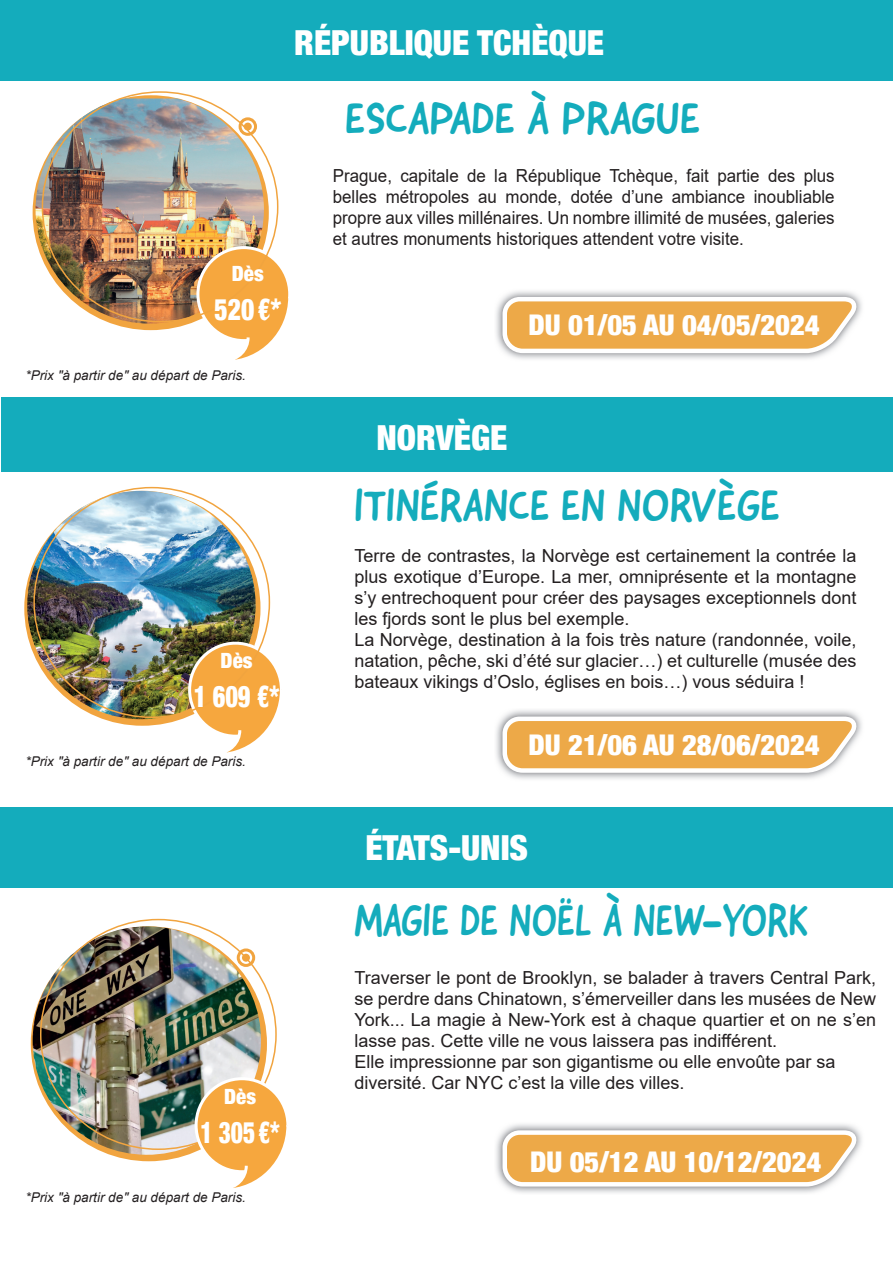
<style>
.page{position:relative;width:893px;height:1263px;background:#fff}
.page>*{position:absolute;margin:0;border:0;box-sizing:border-box;transform-origin:0 0}
.t1{font:45px "Good Dog New";color:#14acbc;scale:.88 1}
.t2{font:45px "Good Dog New";color:#14acbc;scale:.96 1}
.t3{font:45px "Good Dog New";color:#14acbc}
.t4{font:900 condensed 34.5px "Helvetica Neue";color:#fff}
.t5{font:900 condensed 30px "Helvetica Neue";color:#fff;scale:.78 1}
.t6{font:900 condensed 30px "Helvetica Neue";color:#fff;scale:.81 1}
.t7{font:900 condensed 30px "Helvetica Neue";color:#fff;scale:.85 1}
.t8{font:900 condensed 28.5px "Helvetica Neue";color:#fff}
.t9{font:900 condensed 21px "Helvetica Neue";color:#fff}
.t10{font:18px/21px "Arial";color:#231f20}
.t11{font:18px/21px "Arial";color:#231f20;text-align:justify;scale:.94 1}
.t12{font:italic 13.5px "Arial";color:#231f20}
</style>
<div class="page">
<svg style="left:24px;top:491px;width:236px;height:235px;background:#f0a94c"></svg>
<img style="left:27px;top:491px;width:229px;height:228px;border-radius:114px">
<div style="left:190px;top:643px;width:91px;height:93px;background:#f6a73e;border-radius:50%"></div>
<div style="left:188px;top:642px;width:95px;height:96px;border:3px solid #fff;border-radius:50%"></div>
<svg style="left:215px;top:687px;width:68px;height:66px"></svg>
<img style="left:496px;top:710px;width:360px;height:69px">
<svg style="left:500px;top:714px;width:362px;height:61px"></svg>
<div style="left:1px;top:397px;width:892px;height:75px;background:#14acbc"></div>
<div style="left:0;top:807px;width:893px;height:81px;background:#14acbc"></div>
<svg style="left:31px;top:926px;width:236px;height:235px;background:#eea647"></svg>
<img style="left:33px;top:926px;width:228px;height:229px;border-radius:114px">
<div style="left:237px;top:948px;width:18px;height:19px;border:3px solid #f1a43f;border-radius:50%"></div>
<div style="left:242px;top:954px;width:8px;height:8px;background:#f1a43f;border-radius:50%"></div>
<div style="left:196px;top:1079px;width:92px;height:93px;background:#f6a73e;border-radius:50%"></div>
<div style="left:195px;top:1077px;width:94px;height:96px;border:3px solid #fff;border-radius:50%"></div>
<svg style="left:221px;top:1122px;width:68px;height:66px"></svg>
<img style="left:496px;top:1124px;width:360px;height:69px">
<svg style="left:500px;top:1128px;width:362px;height:61px"></svg>
<img style="left:36px;top:98px;width:228px;height:226px">
<div style="left:239px;top:117px;width:18px;height:19px;border:3px solid #f1a43f;border-radius:50%"></div>
<div style="left:244px;top:123px;width:8px;height:8px;background:#f1a43f;border-radius:50%"></div>
<div style="left:198px;top:248px;width:92px;height:93px;background:#f6a73e;border-radius:50%"></div>
<div style="left:196px;top:246px;width:95px;height:96px;border:3px solid #fff;border-radius:50%"></div>
<img style="left:496px;top:291px;width:360px;height:68px">
<svg style="left:500px;top:295px;width:362px;height:60px"></svg>
<div style="left:0;top:0;width:893px;height:81px;background:#14acbc"></div>
<svg style="left:223px;top:294px;width:68px;height:66px"></svg>
<p class="t9" style="left:232px;top:256px;width:33px">Dès</p>
<h3 class="t7" style="left:214px;top:284px;width:80px">520 €*</h3>
<p class="t12" style="left:26px;top:366px;width:222px">*Prix ʺà partir deʺ au départ de Paris.</p>
<p class="t9" style="left:221px;top:643px;width:33px">Dès</p>
<h3 class="t6" style="left:194px;top:671px;width:107px">1 609 €*</h3>
<p class="t12" style="left:26px;top:752px;width:222px">*Prix ʺà partir deʺ au départ de Paris.</p>
<h2 class="t4" style="left:294px;top:14px;width:311px">RÉPUBLIQUE TCHÈQUE</h2>
<h1 class="t3" style="left:345px;top:90px;width:357px">ESCAPADE À PRAGUE</h1>
<p class="t11" style="left:333px;top:165px;width:535px">Prague, capitale de la République Tchèque, fait partie des plus belles métropoles au monde, dotée d’une ambiance inoubliable propre aux villes millénaires. Un nombre illimité de musées, galeries et autres monuments historiques attendent votre visite.</p>
<h3 class="t8" style="left:529px;top:302px;width:293px">DU 01/05 AU 04/05/2024</h3>
<h2 class="t4" style="left:376px;top:409px;width:133px">NORVÈGE</h2>
<h1 class="t2" style="left:354px;top:476px;width:445px">ITINÉRANCE EN NORVÈGE</h1>
<p class="t10" style="left:354px;top:545px;width:503px">Terre de contrastes, la Norvège est certainement la contrée la plus exotique d’Europe. La mer, omniprésente et la montagne s’y entrechoquent pour créer des paysages exceptionnels dont les fjords sont le plus bel exemple.<br>La Norvège, destination à la fois très nature (randonnée, voile, natation, pêche, ski d’été sur glacier…) et culturelle (musée des bateaux vikings d’Oslo, églises en bois…) vous séduira !</p>
<h3 class="t8" style="left:529px;top:721px;width:293px">DU 21/06 AU 28/06/2024</h3>
<p class="t9" style="left:224px;top:1079px;width:33px">Dès</p>
<h3 class="t5" style="left:200px;top:1107px;width:103px">1 305 €*</h3>
<p class="t12" style="left:26px;top:1188px;width:222px">*Prix ʺà partir deʺ au départ de Paris.</p>
<h2 class="t4" style="left:365px;top:820px;width:164px">ÉTATS-UNIS</h2>
<h1 class="t1" style="left:354px;top:891px;width:517px">MAGIE DE NOËL À NEW-YORK</h1>
<p class="t10" style="left:354px;top:967px;width:523px">Traverser le pont de Brooklyn, se balader à travers Central Park, se perdre dans Chinatown, s’émerveiller dans les musées de New York... La magie à New-York est à chaque quartier et on ne s’en lasse pas. Cette ville ne vous laissera pas indifférent.<br>Elle impressionne par son gigantisme ou elle envoûte par sa diversité. Car NYC c’est la ville des villes.</p>
<h3 class="t8" style="left:530px;top:1138px;width:293px">DU 05/12 AU 10/12/2024</h3>
</div>
